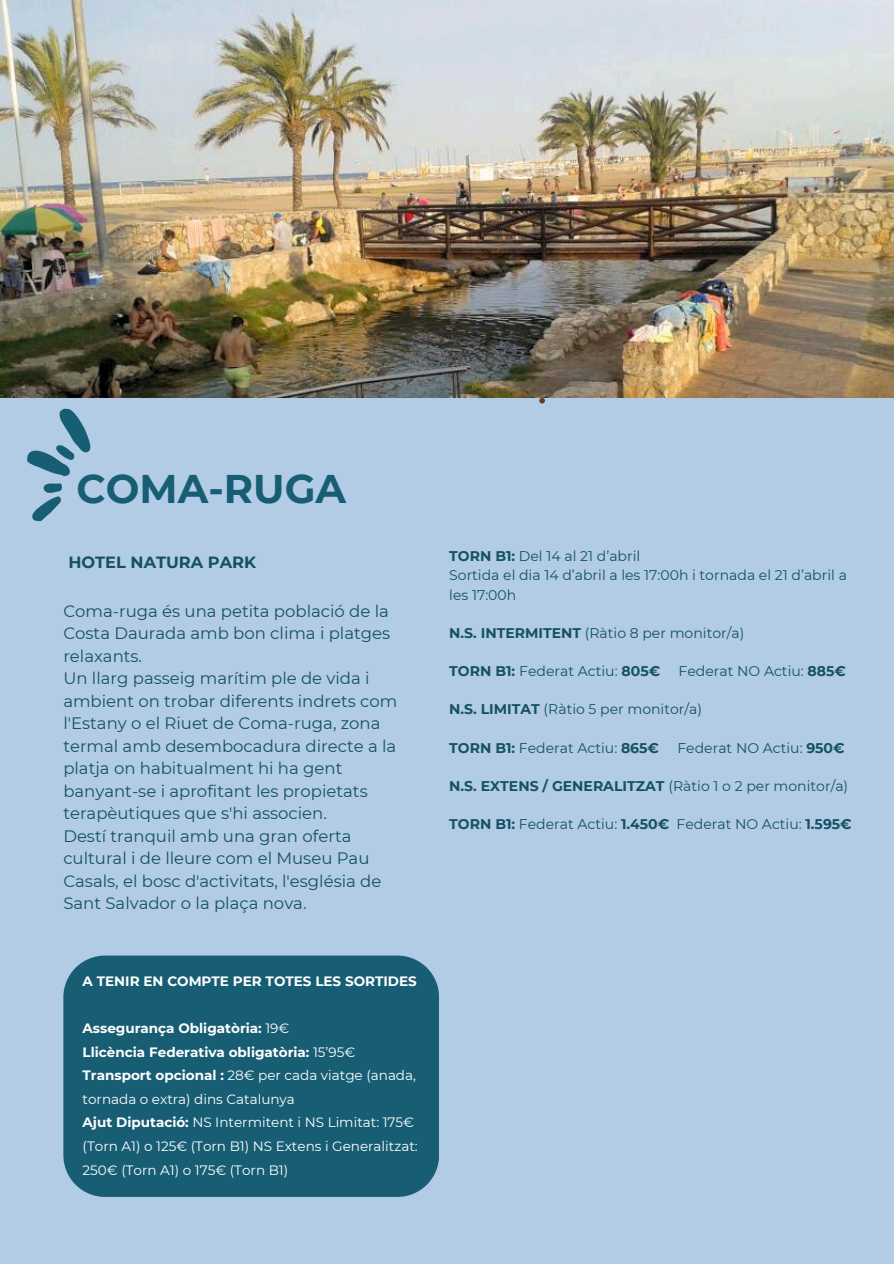
<style>
.page{position:relative;width:894px;height:1264px;background:#fff}
.page>*{position:absolute;margin:0;border:0;box-sizing:border-box;transform-origin:0 0}
.t1{font:700 39.9px "Montserrat";color:#175e74}
.t2{font:16.5px/22.5px "Montserrat";color:#155164}
.t3{font:700 16.2px "Montserrat";color:#155164}
.t4{font:13.95px/19.2px "Montserrat";color:#155164}
.t5{font:700 13.95px "Montserrat";color:#155164}
.t6{font:13.5px/23.7px "Montserrat";color:#fff}
.t7{font:700 13.5px "Montserrat";color:#fff}
.s1{font-weight:400}
.s2{font-weight:700}
</style>
<div class="page">
<div style="left:0;top:0;width:893px;height:1263px;background:#b2cce6"></div>
<svg style="left:539px;top:398px;width:5px;height:5px"></svg>
<svg style="left:27px;top:408px;width:64px;height:114px"></svg>
<div style="left:63px;top:955px;width:375px;height:241px;background:#175e74"></div>
<img style="left:0;top:0;width:893px;height:397px">
<p class="t1" style="left:77px;top:464px;width:271px">COMA-RUGA</p>
<p class="t3" style="left:68px;top:552px;width:189px">HOTEL NATURA PARK</p>
<p class="t2" style="left:63px;top:599px;width:335px">Coma-ruga és una petita població de la Costa Daurada amb bon clima i platges relaxants.<br>Un llarg passeig marítim ple de vida i ambient on trobar diferents indrets com l'Estany o el Riuet de Coma-ruga, zona termal amb desembocadura directe a la platja on habitualment hi ha gent banyant-se i aprofitant les propietats terapèutiques que s'hi associen.<br>Destí tranquil amb una gran oferta cultural i de lleure com el Museu Pau Casals, el bosc d'activitats, l'església de Sant Salvador o la plaça nova.</p>
<p class="t7" style="left:83px;top:972px;width:336px">A TENIR EN COMPTE PER TOTES LES SORTIDES</p>
<p class="t7" style="left:83px;top:1019px;width:208px">Assegurança Obligatòria: <span class="s1">19€</span></p>
<h1 class="t7" style="left:83px;top:1043px;width:274px">Llicència Federativa obligatòria: <span class="s1">15’95€</span></h1>
<h2 class="t6" style="left:83px;top:1063px;width:335px"><span class="s2">Transport opcional :</span> 28€ per cada viatge (anada, tornada o extra) dins Catalunya</h2>
<h3 class="t6" style="left:83px;top:1110px;width:336px"><span class="s2">Ajut Diputació:</span> NS Intermitent i NS Limitat: 175€ (Torn A1) o 125€ (Torn B1) NS Extens i Generalitzat:<br>250€ (Torn A1) o 175€ (Torn B1)</h3>
<p class="t4" style="left:449px;top:546px;width:192px"><span class="s2">TORN B1:</span> Del 14 al 21 d’abril</p>
<p class="t4" style="left:449px;top:566px;width:399px">Sortida el dia 14 d’abril a les 17:00h i tornada el 21 d’abril a les 17:00h</p>
<p class="t4" style="left:449px;top:623px;width:296px"><span class="s2">N.S. INTERMITENT</span> (Ràtio 8 per monitor/a)</p>
<p class="t4" style="left:449px;top:661px;width:212px"><span class="s2">TORN B1:</span> Federat Actiu: <span class="s2">805€</span></p>
<p class="t4" style="left:678px;top:661px;width:169px">Federat NO Actiu: <span class="s2">885€</span></p>
<p class="t4" style="left:449px;top:699px;width:254px"><span class="s2">N.S. LIMITAT</span> (Ràtio 5 per monitor/a)</p>
<h4 class="t4" style="left:449px;top:738px;width:211px"><span class="s2">TORN B1:</span> Federat Actiu: <span class="s2">865€</span></h4>
<h4 class="t4" style="left:677px;top:738px;width:169px">Federat NO Actiu: <span class="s2">950€</span></h4>
<p class="t5" style="left:449px;top:777px;width:400px">N.S. EXTENS / GENERALITZAT <span class="s1">(Ràtio 1 o 2 per monitor/a)</span></p>
<p class="t4" style="left:449px;top:814px;width:404px"><span class="s2">TORN B1:</span> Federat Actiu: <span class="s2">1.450€</span> Federat NO Actiu: <span class="s2">1.595€</span></p>
</div>
